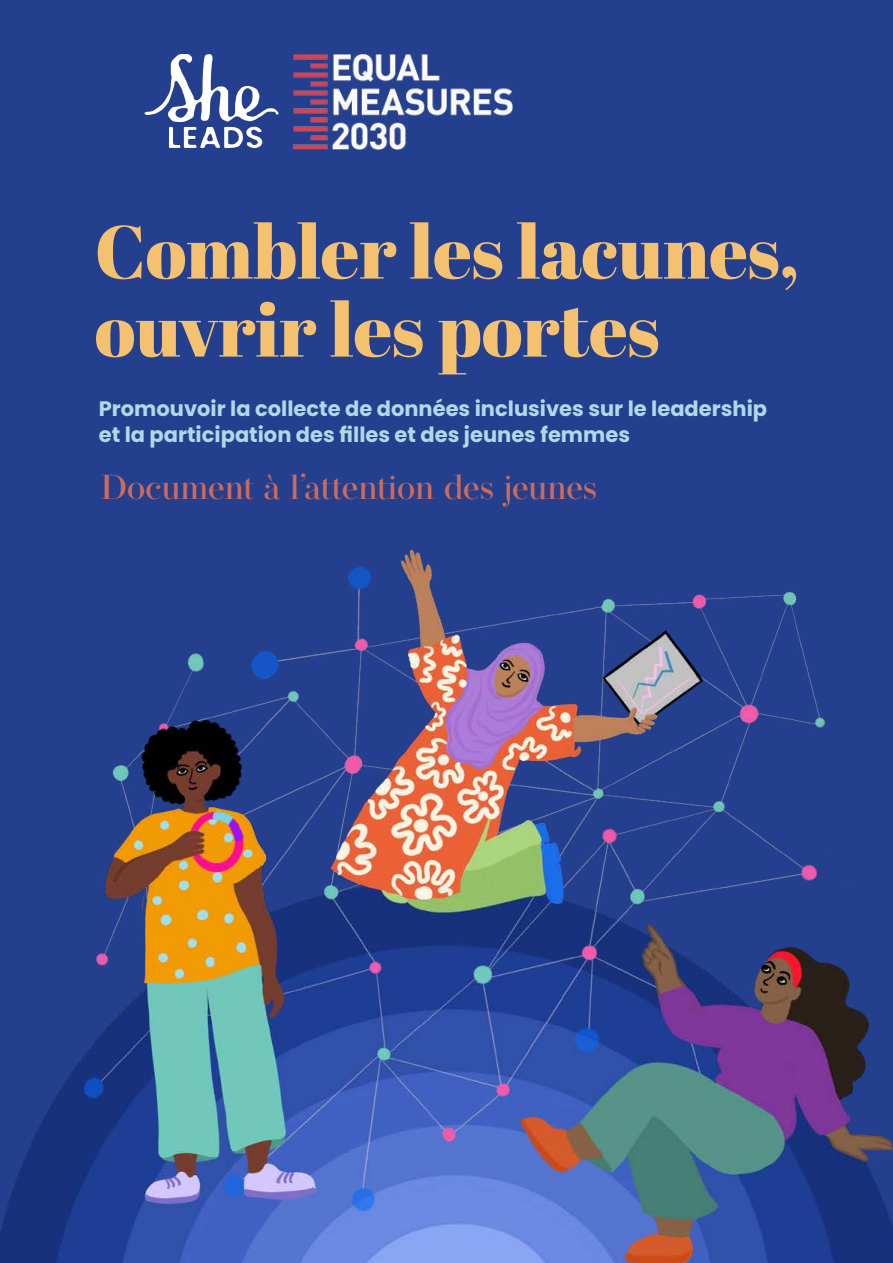
<style>
.page{position:relative;width:893px;height:1263px;background:#fff}
.page>*{position:absolute;margin:0;border:0;box-sizing:border-box;transform-origin:0 0}
.t1{font:75px/78px "Abril Fatface";color:#f4c170}
.t2{font:500 34.5px "Operetta 18";letter-spacing:-.005em;color:#ce6a5a}
.t3{font:700 21px/25.2px "Poppins";color:#aed9e9}
</style>
<div class="page">
<img style="left:0;top:0;width:893px;height:1263px">
<img style="left:293px;top:54px;width:220px;height:96px">
<svg style="left:145px;top:54px;width:134px;height:94px"></svg>
<h1 class="t1" style="left:95px;top:211px;width:706px">Combler les lacunes, ouvrir les portes</h1>
<p class="t3" style="left:99px;top:397px;width:670px">Promouvoir la collecte de données inclusives sur le leadership et la participation des filles et des jeunes femmes</p>
<h2 class="t2" style="left:101px;top:466px;width:498px">Document à l’attention des jeunes</h2>
</div>
